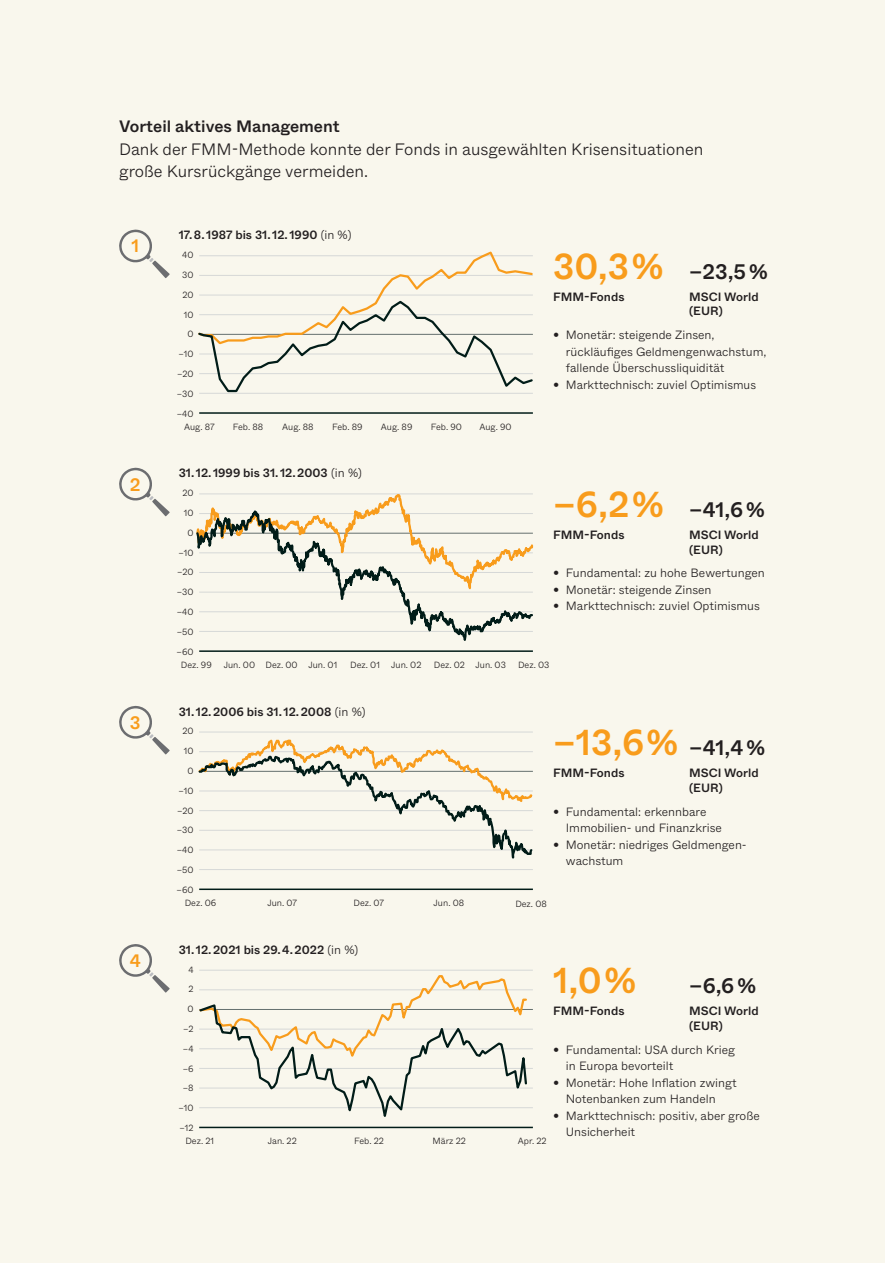
<style>
.page{position:relative;width:885px;height:1263px;background:#fff}
.page>*{position:absolute;margin:0;border:0;box-sizing:border-box;transform-origin:0 0}
.t1{font:500 36px "ABC Whyte";color:#f89c1c}
.t2{font:500 21px "ABC Whyte";color:#231f20}
.t3{font:500 18px "ABC Whyte";color:#f89c1c}
.t4{font:300 16.5px/22.5px "ABC Whyte";color:#231f20}
.t5{font:500 16.5px "ABC Whyte";color:#231f20}
.t6{font:300 12px/16.5px "ABC Whyte";color:#231f20}
.t7{font:500 12px/14.4px "ABC Whyte";color:#231f20}
.t8{font:300 9px/19.8px "ABC Whyte";color:#231f20}
.s1{font-weight:300}
</style>
<div class="page">
<div style="left:0;top:0;width:884px;height:1263px;background:#f9f7ed"></div>
<hr style="left:199px;top:393px;width:334px;height:1px;background:#d6d8d7">
<hr style="left:199px;top:412px;width:334px;height:2px;background:#011c18">
<svg style="left:198px;top:251px;width:335px;height:142px"></svg>
<hr style="left:199px;top:989px;width:334px;height:1px;background:#d6d8d7">
<hr style="left:199px;top:1009px;width:334px;height:1px;background:#65706e">
<hr style="left:199px;top:970px;width:334px;height:1px;background:#d6d8d7">
<hr style="left:199px;top:1029px;width:334px;height:1px;background:#d6d8d7">
<hr style="left:199px;top:1048px;width:334px;height:1px;background:#d6d8d7">
<hr style="left:199px;top:1088px;width:334px;height:1px;background:#d6d8d7">
<hr style="left:199px;top:1107px;width:334px;height:1px;background:#d6d8d7">
<hr style="left:199px;top:1068px;width:334px;height:1px;background:#d6d8d7">
<hr style="left:199px;top:1127px;width:334px;height:1px;background:#011c18">
<svg style="left:119px;top:229px;width:51px;height:49px"></svg>
<svg style="left:119px;top:706px;width:51px;height:48px"></svg>
<svg style="left:119px;top:944px;width:51px;height:49px"></svg>
<svg style="left:119px;top:468px;width:51px;height:48px"></svg>
<svg style="left:196px;top:493px;width:338px;height:159px"></svg>
<svg style="left:199px;top:731px;width:334px;height:20px"></svg>
<svg style="left:198px;top:751px;width:335px;height:140px"></svg>
<svg style="left:199px;top:975px;width:329px;height:152px"></svg>
<h3 class="t5" style="left:119px;top:116px;width:222px">Vorteil aktives Management</h3>
<h3 class="t4" style="left:119px;top:138px;width:585px">Dank der FMM-Methode konnte der Fonds in ausgewählten Krisensituationen große Kursrückgänge vermeiden.</h3>
<h3 class="t3" style="left:131px;top:234px;width:9px">1</h3>
<h3 class="t3" style="left:130px;top:473px;width:12px">2</h3>
<h3 class="t3" style="left:130px;top:711px;width:12px">3</h3>
<h3 class="t3" style="left:130px;top:949px;width:13px">4</h3>
<p class="t7" style="left:179px;top:228px;width:174px">17. 8. 1987 bis 31. 12. 1990 <span class="s1">(in %)</span></p>
<p class="t8" style="left:182px;top:245px;width:13px">40<br>30</p>
<p class="t8" style="left:182px;top:285px;width:13px">20</p>
<p class="t8" style="left:184px;top:305px;width:11px">10</p>
<p class="t8" style="left:178px;top:324px;width:17px;text-align:right">0 –10</p>
<p class="t8" style="left:177px;top:364px;width:18px">–20</p>
<p class="t8" style="left:177px;top:384px;width:18px">–30</p>
<p class="t8" style="left:177px;top:404px;width:18px">–40</p>
<p class="t8" style="left:184px;top:416px;width:32px">Aug. 87</p>
<p class="t8" style="left:233px;top:416px;width:32px">Feb. 88</p>
<p class="t8" style="left:282px;top:416px;width:33px">Aug. 88</p>
<p class="t8" style="left:332px;top:416px;width:32px">Feb. 89</p>
<p class="t8" style="left:381px;top:416px;width:33px">Aug. 89</p>
<p class="t8" style="left:431px;top:416px;width:33px">Feb. 90</p>
<p class="t8" style="left:479px;top:416px;width:34px">Aug. 90</p>
<p class="t7" style="left:179px;top:466px;width:185px">31. 12. 1999 bis 31. 12. 2003 <span class="s1">(in %)</span></p>
<p class="t8" style="left:182px;top:483px;width:13px">20</p>
<p class="t8" style="left:184px;top:503px;width:11px;text-align:center">10<br>0</p>
<p class="t8" style="left:178px;top:543px;width:17px">–10</p>
<p class="t8" style="left:177px;top:562px;width:18px;text-align:justify">–20 –30 –40</p>
<p class="t8" style="left:177px;top:622px;width:18px">–50</p>
<p class="t8" style="left:176px;top:642px;width:19px">–60</p>
<h1 class="t1" style="left:553px;top:243px;width:112px">30,3%</h1>
<p class="t7" style="left:553px;top:290px;width:73px">FMM-Fonds</p>
<h2 class="t2" style="left:689px;top:258px;width:80px">–23,5 %</h2>
<p class="t7" style="left:689px;top:290px;width:71px">MSCI World (EUR)</p>
<p class="t6" style="left:566px;top:327px;width:202px;text-indent:-13px">• Monetär: steigende Zinsen, rückläufiges Geldmengenwachstum, fallende Überschussliquidität</p>
<p class="t6" style="left:553px;top:376px;width:204px">• Markttechnisch: zuviel Optimismus</p>
<h1 class="t1" style="left:553px;top:481px;width:112px">–6,2%</h1>
<p class="t7" style="left:553px;top:528px;width:73px">FMM-Fonds</p>
<h2 class="t2" style="left:689px;top:496px;width:77px">–41,6 %</h2>
<p class="t7" style="left:689px;top:528px;width:71px">MSCI World (EUR)</p>
<p class="t6" style="left:553px;top:565px;width:213px">• Fundamental: zu hohe Bewertungen</p>
<p class="t6" style="left:553px;top:581px;width:160px">• Monetär: steigende Zinsen</p>
<p class="t6" style="left:553px;top:598px;width:208px">• Markttechnisch: zuviel Optimismus</p>
<p class="t8" style="left:181px;top:655px;width:32px">Dez. 99</p>
<p class="t8" style="left:224px;top:655px;width:115px">Jun. 00 Dez. 00 Jun. 01</p>
<p class="t8" style="left:350px;top:655px;width:73px">Dez. 01 Jun. 02</p>
<p class="t8" style="left:434px;top:655px;width:74px">Dez. 02 Jun. 03</p>
<p class="t8" style="left:518px;top:655px;width:33px">Dez. 03</p>
<p class="t7" style="left:179px;top:704px;width:188px">31. 12. 2006 bis 31. 12. 2008 <span class="s1">(in %)</span></p>
<p class="t8" style="left:182px;top:721px;width:13px">20</p>
<p class="t8" style="left:184px;top:741px;width:11px;text-align:center">10<br>0</p>
<p class="t8" style="left:177px;top:781px;width:18px">–10 –20</p>
<p class="t8" style="left:177px;top:820px;width:18px">–30</p>
<p class="t8" style="left:177px;top:840px;width:18px">–40 –50</p>
<p class="t8" style="left:176px;top:880px;width:19px">–60</p>
<h1 class="t1" style="left:553px;top:719px;width:127px">–13,6%</h1>
<p class="t7" style="left:553px;top:766px;width:73px">FMM-Fonds</p>
<h2 class="t2" style="left:689px;top:734px;width:77px">–41,4 %</h2>
<p class="t7" style="left:689px;top:766px;width:71px">MSCI World (EUR)</p>
<p class="t6" style="left:566px;top:803px;width:157px;text-indent:-13px">• Fundamental: erkennbare<br>Immobilien- und Finanzkrise</p>
<p class="t6" style="left:566px;top:836px;width:182px;text-indent:-13px">• Monetär: niedriges Geldmengen&shy;wachstum</p>
<p class="t8" style="left:185px;top:893px;width:33px">Dez. 06</p>
<p class="t8" style="left:267px;top:893px;width:31px">Jun. 07</p>
<p class="t8" style="left:353px;top:893px;width:32px">Dez. 07</p>
<p class="t8" style="left:433px;top:893px;width:32px">Jun. 08</p>
<p class="t8" style="left:515px;top:894px;width:33px">Dez. 08</p>
<p class="t7" style="left:179px;top:942px;width:181px">31. 12. 2021 bis 29. 4. 2022 <span class="s1">(in %)</span></p>
<p class="t8" style="left:188px;top:959px;width:7px">4<br>2</p>
<p class="t8" style="left:178px;top:999px;width:17px;text-align:right">0 –2 –4 –6 –8 –10</p>
<p class="t8" style="left:179px;top:1118px;width:16px">–12</p>
<h1 class="t1" style="left:553px;top:957px;width:84px">1,0%</h1>
<h2 class="t2" style="left:689px;top:972px;width:68px">–6,6 %</h2>
<p class="t7" style="left:689px;top:1004px;width:71px">MSCI World (EUR)</p>
<p class="t7" style="left:553px;top:1004px;width:73px">FMM-Fonds</p>
<p class="t6" style="left:566px;top:1041px;width:171px;text-indent:-13px">• Fundamental: USA durch Krieg in Europa bevorteilt</p>
<p class="t6" style="left:566px;top:1074px;width:172px;text-indent:-13px">• Monetär: Hohe Inflation zwingt<br>Notenbanken zum Handeln</p>
<p class="t6" style="left:566px;top:1107px;width:195px;text-indent:-13px">• Markttechnisch: positiv, aber große<br>Unsicherheit</p>
<p class="t8" style="left:185px;top:1131px;width:30px">Dez. 21</p>
<p class="t8" style="left:268px;top:1131px;width:31px">Jan. 22</p>
<p class="t8" style="left:354px;top:1131px;width:31px">Feb. 22</p>
<p class="t8" style="left:432px;top:1131px;width:35px">März 22</p>
<p class="t8" style="left:518px;top:1131px;width:30px">Apr. 22</p>
</div>
